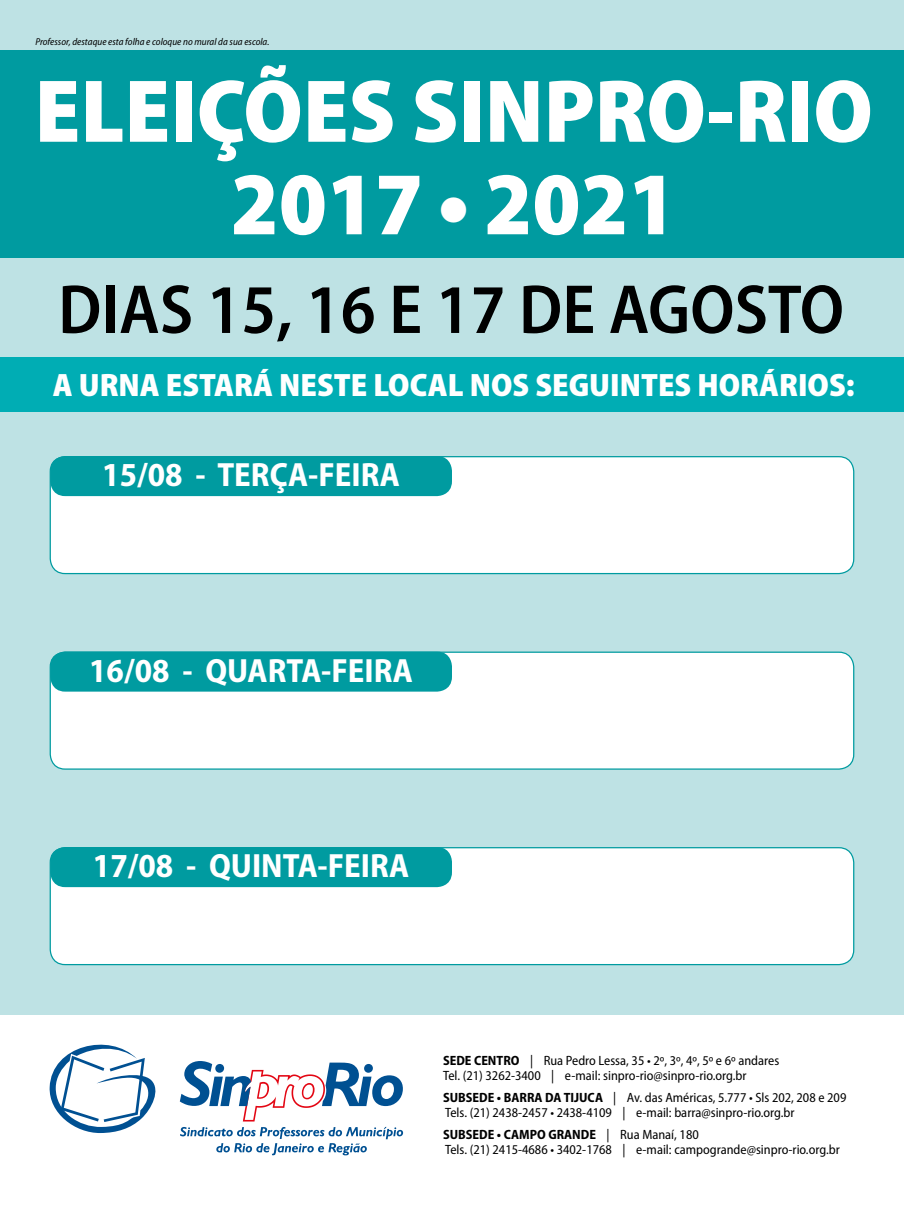
<style>
.page{position:relative;width:904px;height:1205px;background:#fff}
.page>*{position:absolute;margin:0;border:0;box-sizing:border-box;transform-origin:0 0}
.t1{font:900 semi-condensed 90px/92.5px "Myriad Pro";color:#fff;text-align:center}
.t2{font:600 semi-condensed 70px "Myriad Pro";color:#000}
.t3{font:700 semi-condensed 33.75px "Myriad Pro";color:#fff}
.t4{font:900 semi-condensed 32.5px "Myriad Pro";color:#fff}
.t5{font:semi-condensed 13.5px/15px "Myriad Pro";color:#000}
.t6{font:italic semi-condensed 10px "Myriad Pro";color:#000}
.s1{font-weight:700}
</style>
<div class="page">
<div style="left:0;top:0;width:904px;height:1014px;background:#bee2e4"></div>
<div style="left:0;top:50px;width:904px;height:208px;background:#009ba0"></div>
<div style="left:0;top:357px;width:904px;height:54px;background:#00adb4"></div>
<div style="left:50px;top:457px;width:803px;height:116px;background:#fff;border-radius:15px"></div>
<div style="left:50px;top:456px;width:804px;height:118px;border:1px solid #009ba0;border-radius:15px"></div>
<div style="left:50px;top:456px;width:402px;height:40px;background:#009ba0;border-radius:15px"></div>
<div style="left:50px;top:652px;width:803px;height:117px;background:#fff;border-radius:15px"></div>
<div style="left:50px;top:651px;width:804px;height:119px;border:1px solid #009ba0;border-radius:15px"></div>
<div style="left:50px;top:651px;width:402px;height:40px;background:#009ba0;border-radius:15px"></div>
<div style="left:50px;top:848px;width:803px;height:116px;background:#fff;border-radius:15px"></div>
<div style="left:50px;top:847px;width:804px;height:118px;border:1px solid #009ba0;border-radius:15px"></div>
<div style="left:50px;top:847px;width:402px;height:40px;background:#009ba0;border-radius:15px"></div>
<svg style="left:180px;top:1061px;width:223px;height:60px"></svg>
<svg style="left:49px;top:1044px;width:107px;height:89px"></svg>
<svg style="left:180px;top:1127px;width:223px;height:28px"></svg>
<p class="t6" style="left:35px;top:36px;width:236px">Professor, destaque esta folha e coloque no mural da sua escola.</p>
<h1 class="t1" style="left:35px;top:66px;width:839px">ELEIÇÕES SINPRO-RIO<br>2017 ● 2021</h1>
<h2 class="t2" style="left:58px;top:271px;width:787px">DIAS 15, 16 E 17 DE AGOSTO</h2>
<h3 class="t4" style="left:53px;top:366px;width:803px">A URNA ESTARÁ NESTE LOCAL NOS SEGUINTES HORÁRIOS:</h3>
<h3 class="t3" style="left:102px;top:456px;width:299px">15/08 - TERÇA-FEIRA</h3>
<h3 class="t3" style="left:89px;top:651px;width:325px">16/08 - QUARTA-FEIRA</h3>
<h3 class="t3" style="left:93px;top:847px;width:318px">17/08 - QUINTA-FEIRA</h3>
<p class="t5" style="left:443px;top:1053px;width:337px"><span class="s1">SEDE CENTRO</span> | Rua Pedro Lessa, 35 • 2º, 3º, 4º, 5º e 6º andares<br>Tel. (21) 3262-3400 | e-mail: sinpro-rio@sinpro-rio.org.br</p>
<p class="t5" style="left:443px;top:1090px;width:405px"><span class="s1">SUBSEDE • BARRA DA TIJUCA</span> | Av. das Américas, 5.777 • Sls 202, 208 e 209<br>Tels. (21) 2438-2457 • 2438-4109 | e-mail: barra@sinpro-rio.org.br</p>
<p class="t5" style="left:443px;top:1127px;width:398px"><span class="s1">SUBSEDE • CAMPO GRANDE</span> | Rua Manaí, 180<br>Tels. (21) 2415-4686 • 3402-1768 | e-mail: campogrande@sinpro-rio.org.br</p>
</div>
